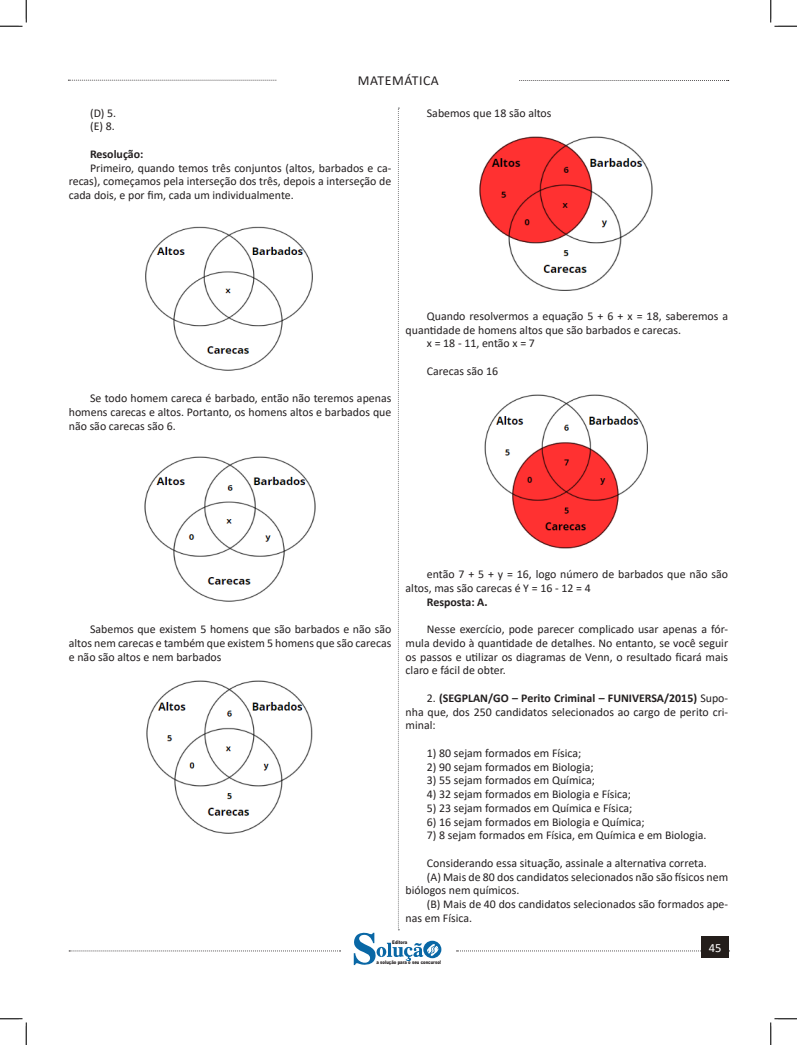
<style>
.page{position:relative;width:797px;height:1045px;background:#fff}
.page>*{position:absolute;margin:0;border:0;box-sizing:border-box;transform-origin:0 0}
.t1{font:13.75px "Calibri";letter-spacing:.04em;color:#231f20}
.t2{font:12.5px "Calibri";color:#fff}
.ALTERNATIVAS{font:11.88px/13.8px "Calibri";color:#231f20;text-align:justify}
.t3{font:700 11.88px "Calibri";color:#231f20}
.t4{font:900 5px "Arial";color:#231f20;scale:.76 1}
.s1{font-weight:700}
</style>
<div class="page">
<svg style="left:69px;top:950px;width:271px;height:1px"></svg>
<svg style="left:68px;top:80px;width:209px;height:1px"></svg>
<svg style="left:519px;top:80px;width:209px;height:1px"></svg>
<svg style="left:456px;top:950px;width:245px;height:1px"></svg>
<div style="left:701px;top:936px;width:28px;height:22px;background:#241e1b"></div>
<svg style="left:354px;top:108px;width:87px;height:857px"></svg>
<img style="left:145px;top:226px;width:168px;height:145px">
<img style="left:144px;top:456px;width:172px;height:146px">
<img style="left:146px;top:680px;width:167px;height:154px">
<img style="left:479px;top:136px;width:174px;height:155px">
<img style="left:484px;top:394px;width:164px;height:155px">
<svg style="left:0;top:0;width:27px;height:27px"></svg>
<svg style="left:0;top:1018px;width:27px;height:27px"></svg>
<svg style="left:770px;top:0;width:27px;height:27px"></svg>
<svg style="left:770px;top:1018px;width:27px;height:27px"></svg>
<p class="t1" style="left:358px;top:71px;width:82px">MATEMÁTICA</p>
<p class="ALTERNATIVAS" style="left:90px;top:106px;width:28px">(D) 5.</p>
<p class="ALTERNATIVAS" style="left:90px;top:119px;width:26px">(E) 8.</p>
<p class="t3" style="left:90px;top:146px;width:55px">Resolução:</p>
<p class="ALTERNATIVAS" style="left:69px;top:161px;width:324px;text-indent:21px">Primeiro, quando temos três conjuntos (altos, barbados e ca&shy;recas), começamos pela interseção dos três, depois a interseção de cada dois, e por fim, cada um individualmente.</p>
<p class="ALTERNATIVAS" style="left:427px;top:106px;width:126px">Sabemos que 18 são altos</p>
<p class="ALTERNATIVAS" style="left:69px;top:391px;width:324px;text-indent:21px">Se todo homem careca é barbado, então não teremos apenas homens carecas e altos. Portanto, os homens altos e barbados que não são carecas são 6.</p>
<p class="ALTERNATIVAS" style="left:405px;top:309px;width:324px;text-indent:21px">Quando resolvermos a equação 5 + 6 + x = 18, saberemos a quantidade de homens altos que são barbados e carecas.</p>
<p class="ALTERNATIVAS" style="left:427px;top:336px;width:110px">x = 18 - 11, então x = 7</p>
<p class="ALTERNATIVAS" style="left:427px;top:364px;width:73px">Carecas são 16</p>
<p class="ALTERNATIVAS" style="left:69px;top:622px;width:324px;text-indent:21px">Sabemos que existem 5 homens que são barbados e não são altos nem carecas e também que existem 5 homens que são carecas e não são altos e nem barbados</p>
<p class="ALTERNATIVAS" style="left:405px;top:567px;width:324px;text-indent:21px">então 7 + 5 + y = 16, logo número de barbados que não são altos, mas são carecas é Y = 16 - 12 = 4</p>
<p class="t3" style="left:427px;top:593px;width:62px">Resposta: A.</p>
<p class="ALTERNATIVAS" style="left:405px;top:622px;width:324px;text-indent:21px">Nesse exercício, pode parecer complicado usar apenas a fór&shy;mula devido à quantidade de detalhes. No entanto, se você seguir os passos e utilizar os diagramas de Venn, o resultado ficará mais claro e fácil de obter.</p>
<p class="ALTERNATIVAS" style="left:405px;top:690px;width:324px;text-indent:21px">2. <span class="s1">(SEGPLAN/GO – Perito Criminal – FUNIVERSA/2015)</span> Supo&shy;nha que, dos 250 candidatos selecionados ao cargo de perito cri&shy;minal:</p>
<p class="ALTERNATIVAS" style="left:427px;top:745px;width:156px">1) 80 sejam formados em Física;</p>
<p class="ALTERNATIVAS" style="left:427px;top:759px;width:168px">2) 90 sejam formados em Biologia;</p>
<p class="ALTERNATIVAS" style="left:427px;top:773px;width:170px">3) 55 sejam formados em Química;</p>
<p class="ALTERNATIVAS" style="left:427px;top:787px;width:206px">4) 32 sejam formados em Biologia e Física;</p>
<p class="ALTERNATIVAS" style="left:427px;top:800px;width:207px">5) 23 sejam formados em Química e Física;</p>
<p class="ALTERNATIVAS" style="left:427px;top:814px;width:219px">6) 16 sejam formados em Biologia e Química;</p>
<p class="ALTERNATIVAS" style="left:427px;top:828px;width:281px">7) 8 sejam formados em Física, em Química e em Biologia.</p>
<p class="ALTERNATIVAS" style="left:427px;top:855px;width:281px">Considerando essa situação, assinale a alternativa correta.</p>
<p class="ALTERNATIVAS" style="left:405px;top:869px;width:324px;text-indent:21px">(A) Mais de 80 dos candidatos selecionados não são físicos nem biólogos nem químicos.</p>
<p class="ALTERNATIVAS" style="left:405px;top:897px;width:324px;text-indent:21px">(B) Mais de 40 dos candidatos selecionados são formados ape&shy;nas em Física.</p>
<p class="t4" style="left:392px;top:939px;width:21px">Editora</p>
<p class="t4" style="left:376px;top:959px;width:86px">a solução para o seu concurso!</p>
<p class="t2" style="left:709px;top:939px;width:14px">45</p>
</div>
